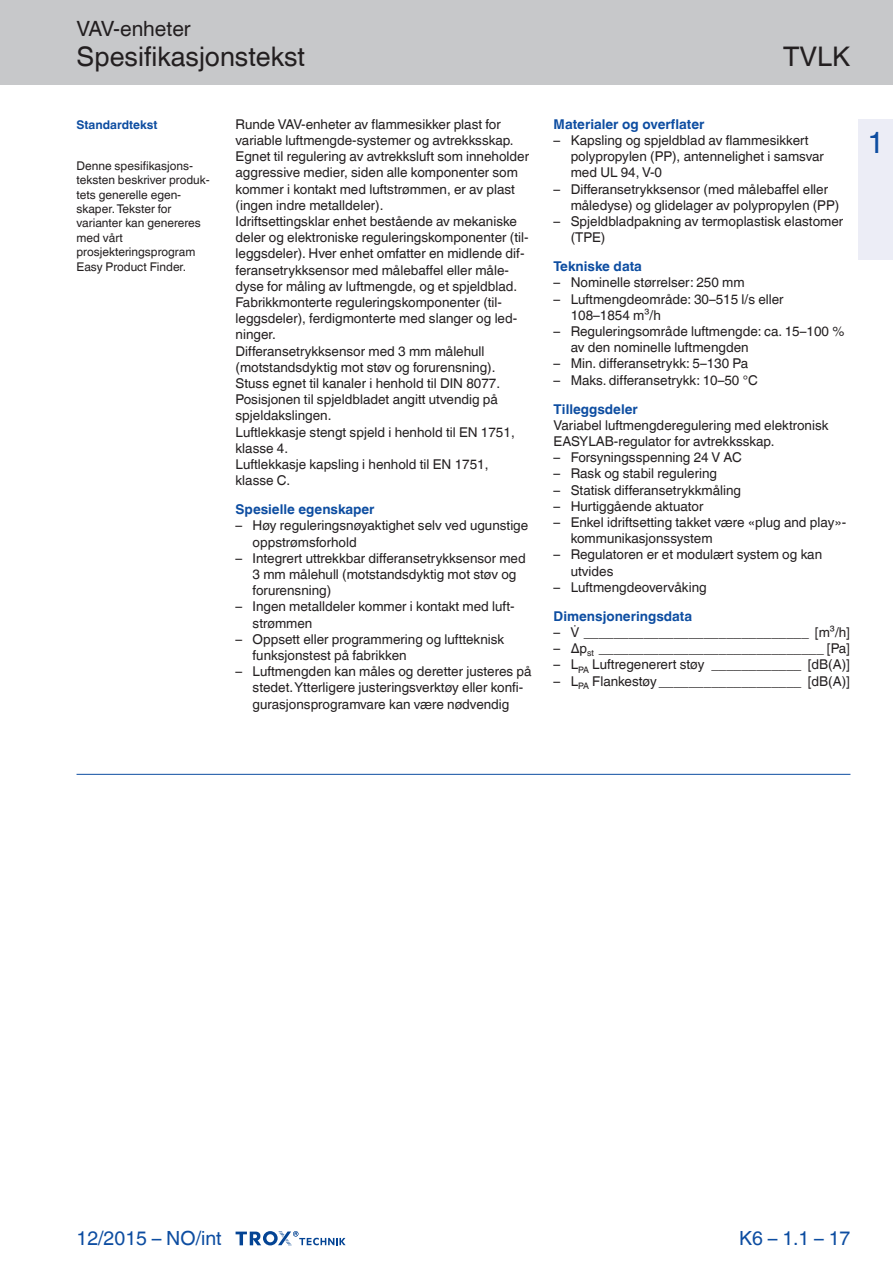
<style>
.page{position:relative;width:893px;height:1263px;background:#fff}
.page>*{position:absolute;margin:0;border:0;box-sizing:border-box;transform-origin:0 0}
.Register-Tab-Ziffern{font:30px "TROX Helvetica";color:#0d4da1}
.Navigation_2{font:27px "TROX Helvetica";color:#231f20}
.Navigation_3{font:27px "TROX Helvetica";color:#231f20}
.Navigation_1{font:21px "TROX Helvetica";color:#231f20}
.pagina_li-re{font:19.5px "TROX Helvetica";color:#0d4da1}
.descr_txt_section_li{font:13.5px/16.2px "TROX Helvetica";color:#231f20}
.descr_txt_section_pa{font:13.5px/16.2px "TROX Helvetica";color:#231f20}
.descr_txt_section_ti{font:700 13.5px "TROX Helvetica";color:#0d4da1}
.marg_copy_hints{font:12px/14.4px "TROX Helvetica";color:#231f20}
.marg_title_blue{font:700 12px "TROX Helvetica";color:#0d4da1}
</style>
<div class="page">
<div style="left:0;top:0;width:893px;height:85px;background:#c7c8ca"></div>
<svg style="left:236px;top:1231px;width:110px;height:15px"></svg>
<div style="left:859px;top:119px;width:34px;height:140px;background:#ecedf6"></div>
<hr style="left:77px;top:774px;width:773px;height:1px;background:#0d4da1">
<p class="Navigation_1" style="left:77px;top:17px;width:116px">VAV-enheter</p>
<p class="Navigation_2" style="left:77px;top:41px;width:230px">Spesifikasjonstekst</p>
<p class="Navigation_3" style="left:783px;top:41px;width:69px">TVLK</p>
<p class="marg_title_blue" style="left:77px;top:117px;width:82px">Standardtekst</p>
<p class="marg_copy_hints" style="left:77px;top:159px;width:135px">Denne spesifikasjons&shy;teksten beskriver produk&shy;tets generelle egen&shy;skaper. Tekster for varianter kan genereres med vårt prosjekteringsprogram<br>Easy Product Finder.</p>
<p class="descr_txt_section_pa" style="left:236px;top:116px;width:295px">Runde VAV-enheter av flammesikker plast for variable luftmengde-systemer og avtrekksskap.<br>Egnet til regulering av avtrekksluft som inneholder aggressive medier, siden alle komponenter som kommer i kontakt med luftstrømmen, er av plast (ingen indre metalldeler).</p>
<p class="descr_txt_section_pa" style="left:236px;top:213px;width:294px">Idriftsettingsklar enhet bestående av mekaniske deler og elektroniske reguleringskomponenter (til&shy;leggsdeler). Hver enhet omfatter en midlende dif&shy;feransetrykksensor med målebaffel eller måle&shy;dyse for måling av luftmengde, og et spjeldblad.<br>Fabrikkmonterte reguleringskomponenter (til&shy;leggsdeler), ferdigmonterte med slanger og led&shy;ninger.</p>
<p class="descr_txt_section_pa" style="left:236px;top:343px;width:261px">Differansetrykksensor med 3 mm målehull (motstandsdyktig mot støv og forurensning).</p>
<p class="descr_txt_section_pa" style="left:236px;top:375px;width:266px">Stuss egnet til kanaler i henhold til DIN 8077.</p>
<p class="descr_txt_section_pa" style="left:236px;top:391px;width:264px">Posisjonen til spjeldbladet angitt utvendig på spjeldakslingen.</p>
<p class="descr_txt_section_pa" style="left:236px;top:424px;width:281px">Luftlekkasje stengt spjeld i henhold til EN 1751, klasse 4.</p>
<p class="descr_txt_section_pa" style="left:236px;top:456px;width:254px">Luftlekkasje kapsling i henhold til EN 1751, klasse C.</p>
<p class="descr_txt_section_ti" style="left:236px;top:502px;width:141px">Spesielle egenskaper</p>
<p class="descr_txt_section_li" style="left:253px;top:518px;width:277px;text-indent:-17px">– Høy reguleringsnøyaktighet selv ved ugunstige oppstrømsforhold</p>
<p class="descr_txt_section_li" style="left:253px;top:550px;width:275px;text-indent:-17px">– Integrert uttrekkbar differansetrykksensor med<br>3 mm målehull (motstandsdyktig mot støv og forurensning)</p>
<p class="descr_txt_section_li" style="left:253px;top:599px;width:264px;text-indent:-17px">– Ingen metalldeler kommer i kontakt med luft&shy;strømmen</p>
<p class="descr_txt_section_li" style="left:253px;top:631px;width:253px;text-indent:-17px">– Oppsett eller programmering og luftteknisk funksjonstest på fabrikken</p>
<p class="descr_txt_section_li" style="left:253px;top:663px;width:280px;text-indent:-17px">– Luftmengden kan måles og deretter justeres på stedet. Ytterligere justeringsverktøy eller konfi&shy;gurasjonsprogramvare kan være nødvendig</p>
<p class="descr_txt_section_ti" style="left:554px;top:116px;width:152px">Materialer og overflater</p>
<p class="descr_txt_section_li" style="left:571px;top:132px;width:255px;text-indent:-17px">– Kapsling og spjeldblad av flammesikkert polypropylen (PP), antennelighet i samsvar med UL 94, V-0</p>
<p class="descr_txt_section_li" style="left:571px;top:181px;width:270px;text-indent:-17px">– Differansetrykksensor (med målebaffel eller måledyse) og glidelager av polypropylen (PP)</p>
<p class="descr_txt_section_li" style="left:571px;top:213px;width:274px;text-indent:-17px">– Spjeldbladpakning av termoplastisk elastomer (TPE)</p>
<p class="descr_txt_section_ti" style="left:554px;top:259px;width:90px">Tekniske data</p>
<p class="descr_txt_section_li" style="left:554px;top:275px;width:193px">– Nominelle størrelser: 250 mm</p>
<p class="descr_txt_section_li" style="left:571px;top:291px;width:215px;text-indent:-17px">– Luftmengdeområde: 30–515 l/s eller<br>108–1854 m³/h</p>
<p class="descr_txt_section_li" style="left:571px;top:323px;width:275px;text-indent:-17px">– Reguleringsområde luftmengde: ca. 15–100 % av den nominelle luftmengden</p>
<p class="descr_txt_section_li" style="left:554px;top:356px;width:196px">– Min. differansetrykk: 5–130 Pa</p>
<p class="descr_txt_section_li" style="left:554px;top:372px;width:206px">– Maks. differansetrykk: 10–50 °C</p>
<p class="descr_txt_section_ti" style="left:554px;top:401px;width:86px">Tilleggsdeler</p>
<p class="descr_txt_section_pa" style="left:554px;top:417px;width:276px">Variabel luftmengderegulering med elektronisk<br>EASYLAB-regulator for avtrekksskap.</p>
<p class="descr_txt_section_li" style="left:554px;top:449px;width:190px">– Forsyningsspenning 24 V AC</p>
<p class="descr_txt_section_li" style="left:554px;top:465px;width:165px">– Rask og stabil regulering</p>
<p class="descr_txt_section_li" style="left:554px;top:482px;width:189px">– Statisk differansetrykkmåling</p>
<p class="descr_txt_section_li" style="left:554px;top:498px;width:151px">– Hurtiggående aktuator</p>
<p class="descr_txt_section_li" style="left:571px;top:514px;width:277px;text-indent:-17px">– Enkel idriftsetting takket være «plug and play»- kommunikasjonssystem</p>
<p class="descr_txt_section_li" style="left:571px;top:546px;width:253px;text-indent:-17px">– Regulatoren er et modulært system og kan utvides</p>
<p class="descr_txt_section_li" style="left:554px;top:579px;width:155px">– Luftmengdeovervåking</p>
<p class="descr_txt_section_ti" style="left:554px;top:608px;width:140px">Dimensjoneringsdata</p>
<p class="descr_txt_section_li" style="left:554px;top:624px;width:298px">– ______________________________ [m³/h]</p>
<p class="descr_txt_section_li" style="left:554px;top:640px;width:298px">– Δp<sub>st</sub> ______________________________ [Pa]</p>
<p class="descr_txt_section_li" style="left:554px;top:656px;width:298px">– L<sub>PA</sub> Luftregenerert støy ____________ [dB(A)]</p>
<p class="descr_txt_section_li" style="left:554px;top:673px;width:298px">– L<sub>PA</sub> Flankestøy ___________________ [dB(A)]</p>
<p class="Register-Tab-Ziffern" style="left:868px;top:125px;width:18px">1</p>
<h3 class="pagina_li-re" style="left:77px;top:1227px;width:147px">12/2015 – NO/int</h3>
<p class="pagina_li-re" style="left:739px;top:1227px;width:113px">K6 – 1.1 – 17</p>
</div>
